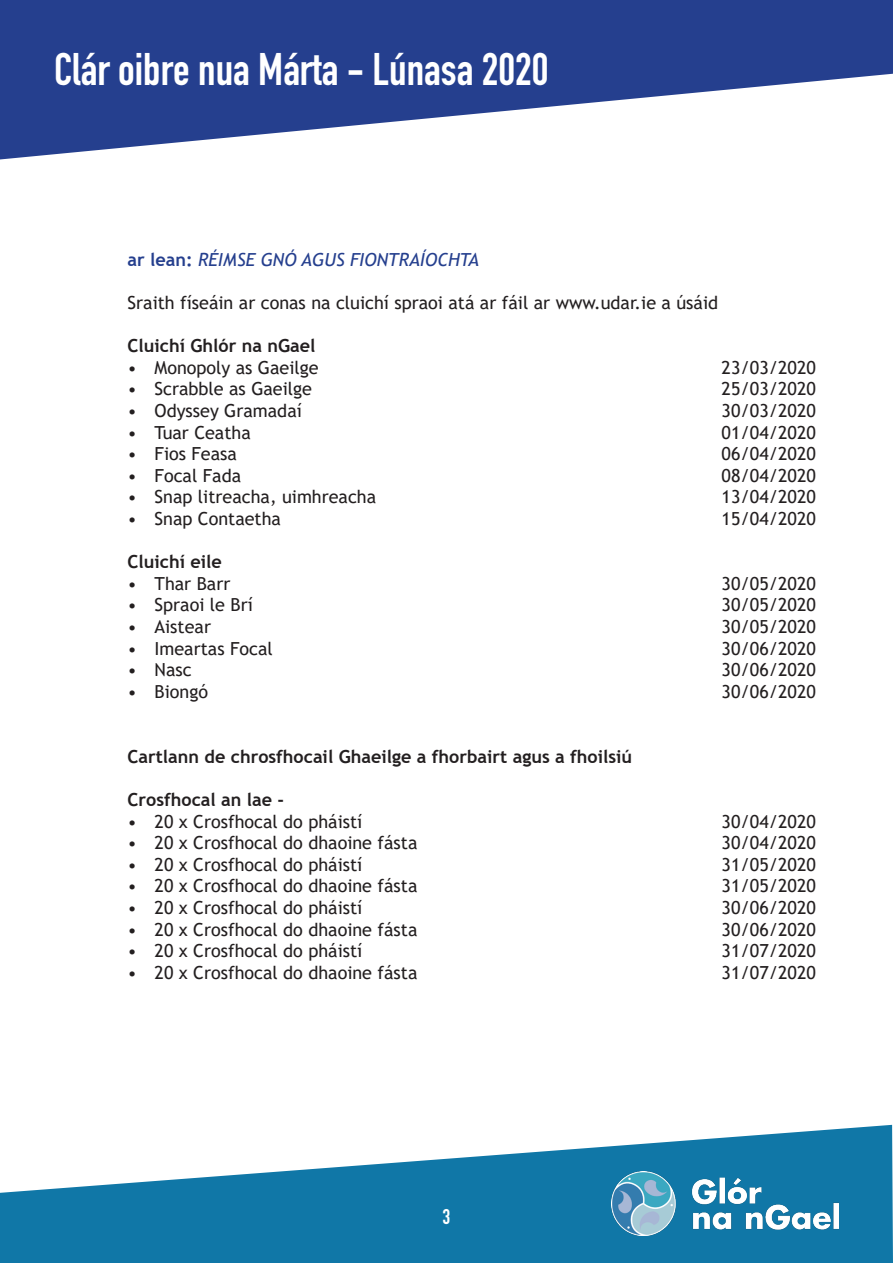
<style>
.page{position:relative;width:893px;height:1263px;background:#fff}
.page>*{position:absolute;margin:0;border:0;box-sizing:border-box;transform-origin:0 0}
.t1{font:45px "DIN Engschrift Std";color:#fff}
.t2{font:21px "DIN Engschrift Std";color:#fff}
.t3{font:18px "Trebuchet MS";color:#231f20}
.t4{font:700 18px "Trebuchet MS";color:#231f20}
.Teideal{font:italic 18px "Trebuchet MS";color:#253f8e}
.s1{font-weight:700;font-style:normal}
</style>
<div class="page">
<svg style="left:0;top:1125px;width:893px;height:138px;fill:#1077a7"></svg>
<img style="left:611px;top:1171px;width:228px;height:65px">
<svg style="left:0;top:0;width:893px;height:159px;fill:#253f8e"></svg>
<p class="t1" style="left:54px;top:42px;width:496px">Clár oibre nua Márta - Lúnasa 2020</p>
<p class="Teideal" style="left:128px;top:248px;width:353px"><span class="s1">ar lean:</span> RÉIMSE GNÓ AGUS FIONTRAÍOCHTA</p>
<p class="t3" style="left:128px;top:291px;width:592px">Sraith físeáin ar conas na cluichí spraoi atá ar fáil ar www.udar.ie a úsáid</p>
<p class="t4" style="left:128px;top:335px;width:189px">Cluichí Ghlór na nGael</p>
<p class="t3" style="left:128px;top:356px;width:193px">• Monopoly as Gaeilge</p>
<p class="t3" style="left:722px;top:356px;width:96px">23/03/2020</p>
<p class="t3" style="left:128px;top:378px;width:186px">• Scrabble as Gaeilge</p>
<p class="t3" style="left:722px;top:378px;width:96px">25/03/2020</p>
<p class="t3" style="left:128px;top:399px;width:176px">• Odyssey Gramadaí</p>
<p class="t3" style="left:722px;top:399px;width:96px">30/03/2020</p>
<p class="t3" style="left:128px;top:421px;width:125px">• Tuar Ceatha</p>
<p class="t3" style="left:722px;top:421px;width:96px">01/04/2020</p>
<p class="t3" style="left:128px;top:442px;width:111px">• Fios Feasa</p>
<p class="t3" style="left:722px;top:442px;width:96px">06/04/2020</p>
<p class="t3" style="left:128px;top:464px;width:115px">• Focal Fada</p>
<p class="t3" style="left:722px;top:464px;width:96px">08/04/2020</p>
<p class="t3" style="left:128px;top:486px;width:250px">• Snap litreacha, uimhreacha</p>
<p class="t3" style="left:722px;top:486px;width:96px">13/04/2020</p>
<p class="t3" style="left:128px;top:507px;width:155px">• Snap Contaetha</p>
<p class="t3" style="left:722px;top:507px;width:96px">15/04/2020</p>
<p class="t4" style="left:128px;top:551px;width:96px">Cluichí eile</p>
<p class="t3" style="left:128px;top:572px;width:104px">• Thar Barr</p>
<p class="t3" style="left:722px;top:572px;width:96px">30/05/2020</p>
<p class="t3" style="left:128px;top:594px;width:127px">• Spraoi le Brí</p>
<p class="t3" style="left:722px;top:594px;width:96px">30/05/2020</p>
<p class="t3" style="left:128px;top:615px;width:85px">• Aistear</p>
<p class="t3" style="left:722px;top:615px;width:96px">30/05/2020</p>
<p class="t3" style="left:128px;top:637px;width:147px">• Imeartas Focal</p>
<p class="t3" style="left:722px;top:637px;width:96px">30/06/2020</p>
<p class="t3" style="left:128px;top:658px;width:66px">• Nasc</p>
<p class="t3" style="left:722px;top:658px;width:96px">30/06/2020</p>
<p class="t3" style="left:128px;top:680px;width:82px">• Biongó</p>
<p class="t3" style="left:722px;top:680px;width:96px">30/06/2020</p>
<p class="t4" style="left:128px;top:745px;width:506px">Cartlann de chrosfhocail Ghaeilge a fhorbairt agus a fhoilsiú</p>
<p class="t4" style="left:128px;top:788px;width:158px">Crosfhocal an lae -</p>
<p class="t3" style="left:128px;top:810px;width:236px">• 20 x Crosfhocal do pháistí</p>
<p class="t3" style="left:722px;top:810px;width:96px">30/04/2020</p>
<p class="t3" style="left:128px;top:831px;width:291px">• 20 x Crosfhocal do dhaoine fásta</p>
<p class="t3" style="left:722px;top:831px;width:96px">30/04/2020</p>
<p class="t3" style="left:128px;top:853px;width:236px">• 20 x Crosfhocal do pháistí</p>
<p class="t3" style="left:722px;top:853px;width:96px">31/05/2020</p>
<p class="t3" style="left:128px;top:874px;width:291px">• 20 x Crosfhocal do dhaoine fásta</p>
<p class="t3" style="left:722px;top:874px;width:96px">31/05/2020</p>
<p class="t3" style="left:128px;top:896px;width:236px">• 20 x Crosfhocal do pháistí</p>
<p class="t3" style="left:722px;top:896px;width:96px">30/06/2020</p>
<p class="t3" style="left:128px;top:918px;width:291px">• 20 x Crosfhocal do dhaoine fásta</p>
<p class="t3" style="left:722px;top:918px;width:96px">30/06/2020</p>
<p class="t3" style="left:128px;top:939px;width:236px">• 20 x Crosfhocal do pháistí</p>
<p class="t3" style="left:722px;top:939px;width:96px">31/07/2020</p>
<p class="t3" style="left:128px;top:961px;width:291px">• 20 x Crosfhocal do dhaoine fásta</p>
<p class="t3" style="left:722px;top:961px;width:96px">31/07/2020</p>
<p class="t2" style="left:443px;top:1204px;width:9px">3</p>
</div>
